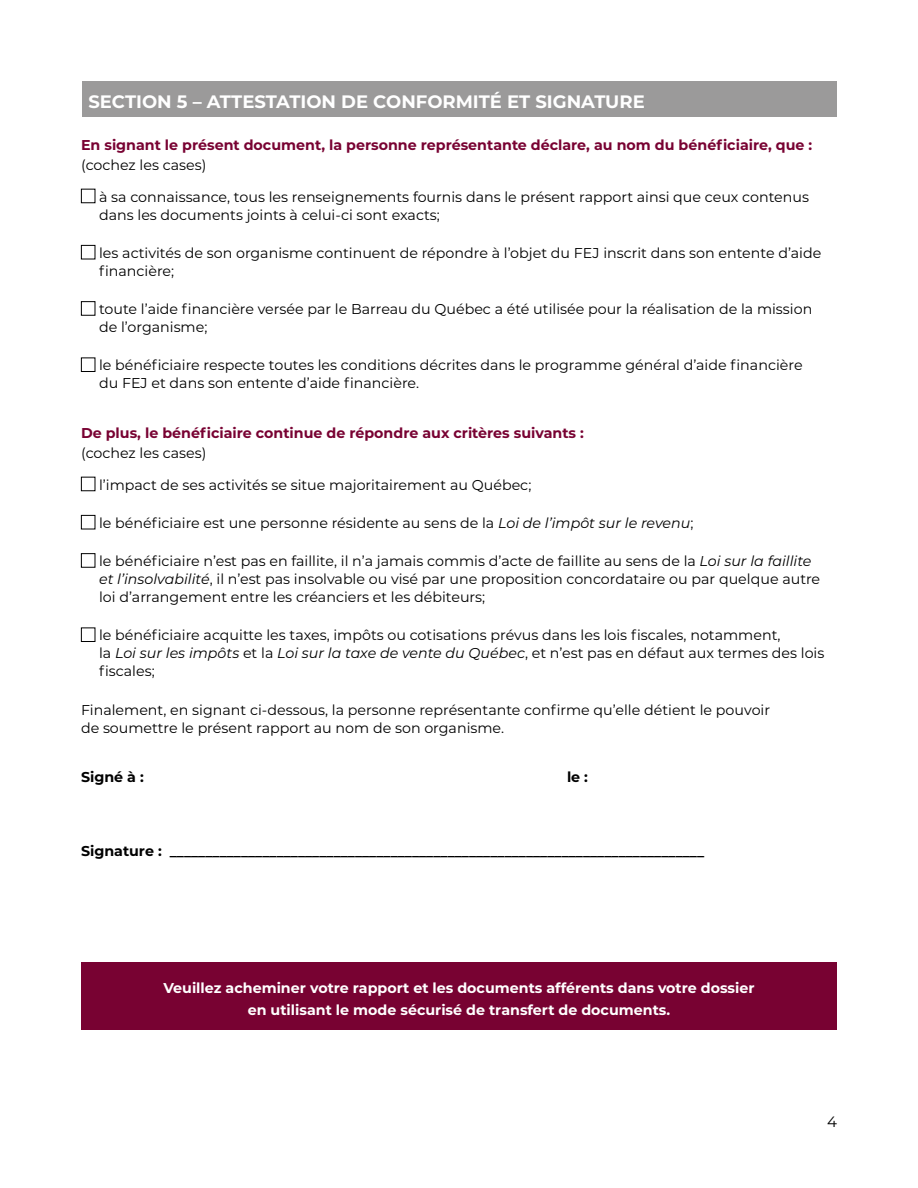
<style>
.page{position:relative;width:918px;height:1188px;background:#fff}
.page>*{position:absolute;margin:0;border:0;box-sizing:border-box;transform-origin:0 0}
.t1{font:700 18px "Montserrat";color:#fff}
.t2{font:15px "Montserrat";color:#000}
.t3{font:14.25px/18px "Montserrat";color:#000}
.t4{font:700 14.25px "Montserrat";color:#780232}
.t5{font:700 14.25px/21.8px "Montserrat";color:#fff;text-align:center}
.t6{font:700 14.25px "Montserrat";color:#000}
.s1{font-style:italic}
</style>
<div class="page">
<div style="left:81px;top:189px;width:14px;height:14px;border:1px solid #000"></div>
<div style="left:81px;top:245px;width:14px;height:14px;border:1px solid #000"></div>
<div style="left:81px;top:301px;width:14px;height:15px;border:1px solid #000"></div>
<div style="left:81px;top:358px;width:14px;height:14px;border:1px solid #000"></div>
<div style="left:81px;top:477px;width:14px;height:14px;border:1px solid #000"></div>
<div style="left:81px;top:515px;width:14px;height:14px;border:1px solid #000"></div>
<div style="left:81px;top:553px;width:14px;height:15px;border:1px solid #000"></div>
<div style="left:81px;top:628px;width:14px;height:14px;border:1px solid #000"></div>
<div style="left:81px;top:962px;width:756px;height:68px;background:#780232"></div>
<div style="left:82px;top:81px;width:754px;height:36px;background:#9b9a9a"></div>
<p class="t1" style="left:88px;top:88px;width:558px">SECTION 5 – ATTESTATION DE CONFORMITÉ ET SIGNATURE</p>
<p class="t4" style="left:81px;top:135px;width:733px">En signant le présent document, la personne représentante déclare, au nom du bénéficiaire, que :</p>
<p class="t3" style="left:81px;top:156px;width:127px">(cochez les cases)</p>
<p class="t3" style="left:99px;top:187px;width:712px">à sa connaissance, tous les renseignements fournis dans le présent rapport ainsi que ceux contenus dans les documents joints à celui-ci sont exacts;</p>
<p class="t3" style="left:99px;top:243px;width:724px">les activités de son organisme continuent de répondre à l’objet du FEJ inscrit dans son entente d’aide financière;</p>
<p class="t3" style="left:99px;top:300px;width:715px">toute l’aide financière versée par le Barreau du Québec a été utilisée pour la réalisation de la mission de l’organisme;</p>
<p class="t3" style="left:99px;top:356px;width:705px">le bénéficiaire respecte toutes les conditions décrites dans le programme général d’aide financière du FEJ et dans son entente d’aide financière.</p>
<p class="t4" style="left:81px;top:423px;width:504px">De plus, le bénéficiaire continue de répondre aux critères suivants :</p>
<p class="t3" style="left:81px;top:444px;width:127px">(cochez les cases)</p>
<p class="t3" style="left:99px;top:475px;width:434px">l’impact de ses activités se situe majoritairement au Québec;</p>
<p class="t3" style="left:99px;top:513px;width:596px">le bénéficiaire est une personne résidente au sens de la <span class="s1">Loi de l’impôt sur le revenu</span>;</p>
<p class="t3" style="left:99px;top:552px;width:723px">le bénéficiaire n’est pas en faillite, il n’a jamais commis d’acte de faillite au sens de la <span class="s1">Loi sur la faillite et l’insolvabilité</span>, il n’est pas insolvable ou visé par une proposition concordataire ou par quelque autre loi d’arrangement entre les créanciers et les débiteurs;</p>
<p class="t3" style="left:99px;top:626px;width:727px">le bénéficiaire acquitte les taxes, impôts ou cotisations prévus dans les lois fiscales, notamment,<br>la <span class="s1">Loi sur les impôts</span> et la <span class="s1">Loi sur la taxe de vente du Québec</span>, et n’est pas en défaut aux termes des lois fiscales;</p>
<p class="t3" style="left:81px;top:700px;width:691px">Finalement, en signant ci-dessous, la personne représentante confirme qu’elle détient le pouvoir de soumettre le présent rapport au nom de son organisme.</p>
<p class="t6" style="left:81px;top:767px;width:64px">Signé à :</p>
<p class="t6" style="left:567px;top:767px;width:23px">le :</p>
<p class="t6" style="left:81px;top:841px;width:625px">Signature : ___________________________________________________________________________</p>
<p class="t5" style="left:163px;top:977px;width:593px">Veuillez acheminer votre rapport et les documents afférents dans votre dossier en utilisant le mode sécurisé de transfert de documents.</p>
<p class="t2" style="left:827px;top:1111px;width:11px">4</p>
</div>
